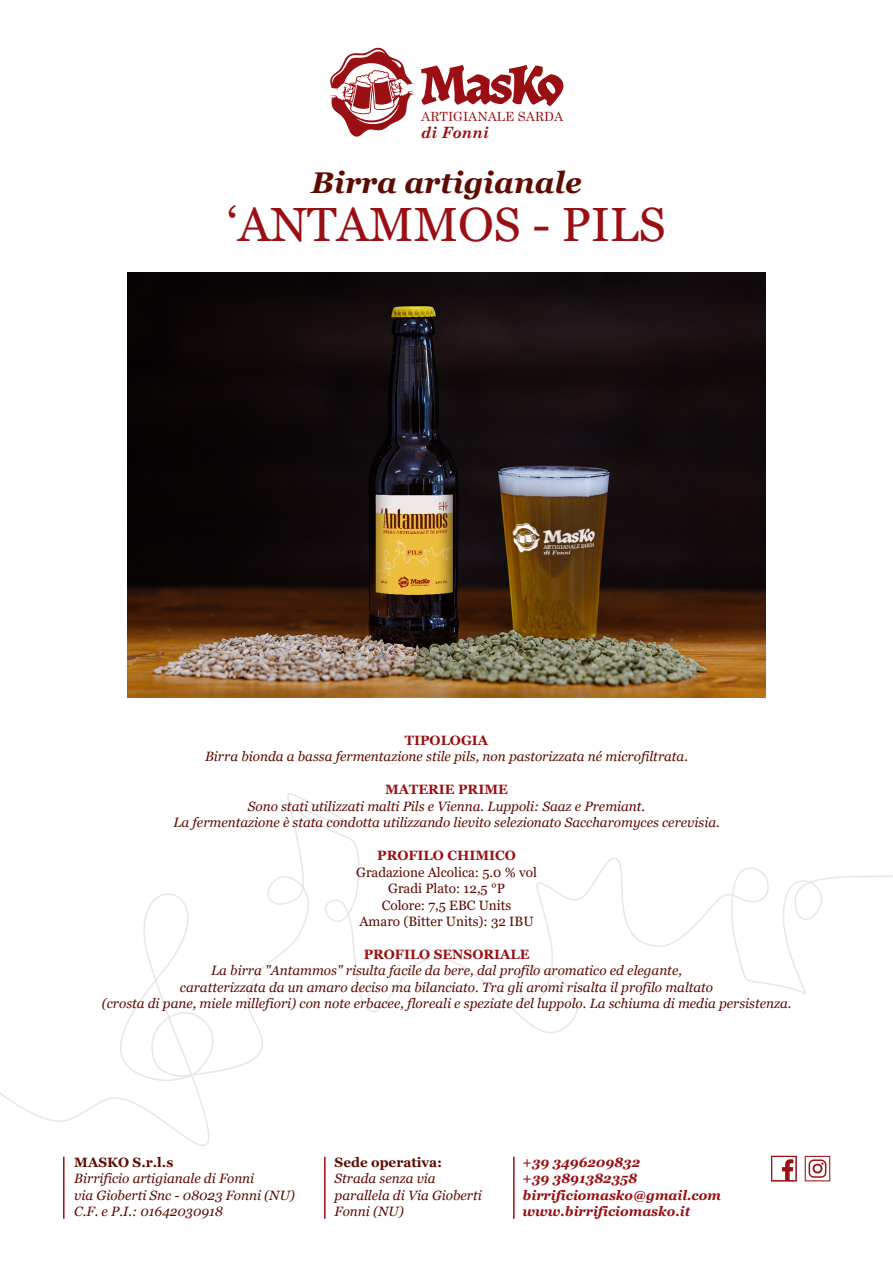
<style>
.page{position:relative;width:893px;height:1263px;background:#fff}
.page>*{position:absolute;margin:0;border:0;box-sizing:border-box;transform-origin:0 0}
.t1{font:52.5px "Herb";color:#990f13}
.t2{font:48px "Georgia";color:#990f13}
.t3{font:italic 700 30px "Georgia";color:#5e0c02}
.t4{font:italic 700 15.6px "Century Schoolbook";color:#990f13}
.t5{font:italic 13.5px/16.5px "Georgia";color:#5e0c02}
.t6{font:13.5px/16.5px "Georgia";color:#5e0c02;text-align:center}
.t7{font:italic 700 13.5px/16.5px "Georgia";color:#990f13}
.t8{font:700 13.5px "Georgia";color:#990f13}
.t9{font:700 13.5px "Georgia";color:#5e0c02}
.t10{font:12.6px "Century Schoolbook";color:#990f13}
</style>
<div class="page">
<svg style="left:0;top:793px;width:893px;height:389px"></svg>
<svg style="left:330px;top:47px;width:85px;height:90px"></svg>
<hr style="left:63px;top:1157px;width:2px;height:62px;background:#990f13">
<hr style="left:324px;top:1157px;width:2px;height:62px;background:#990f13">
<hr style="left:513px;top:1157px;width:2px;height:62px;background:#990f13">
<img style="left:128px;top:272px;width:637px;height:425px">
<svg style="left:805px;top:1156px;width:25px;height:25px"></svg>
<svg style="left:771px;top:1156px;width:26px;height:25px"></svg>
<h1 class="t1" style="left:422px;top:51px;width:141px">MasKo</h1>
<p class="t4" style="left:421px;top:121px;width:70px">di Fonni</p>
<h3 class="t3" style="left:311px;top:163px;width:272px">Birra artigianale</h3>
<h2 class="t2" style="left:227px;top:196px;width:440px">‘ANTAMMOS - PILS</h2>
<p class="t10" style="left:421px;top:106px;width:143px">ARTIGIANALE SARDA</p>
<p class="t8" style="left:405px;top:731px;width:85px">TIPOLOGIA</p>
<p class="t5" style="left:205px;top:748px;width:484px">Birra bionda a bassa fermentazione stile pils, non pastorizzata né microfiltrata.</p>
<p class="t8" style="left:385px;top:781px;width:124px">MATERIE PRIME</p>
<p class="t5" style="left:173px;top:798px;width:548px;text-align:center">Sono stati utilizzati malti Pils e Vienna. Luppoli: Saaz e Premiant.<br>La fermentazione è stata condotta utilizzando lievito selezionato Saccharomyces cerevisia.</p>
<p class="t8" style="left:377px;top:847px;width:140px">PROFILO CHIMICO</p>
<p class="t6" style="left:356px;top:864px;width:182px">Gradazione Alcolica: 5.0 % vol<br>Gradi Plato: 12,5 °P<br>Colore: 7,5 EBC Units<br>Amaro (Bitter Units): 32 IBU</p>
<p class="t8" style="left:364px;top:946px;width:167px">PROFILO SENSORIALE</p>
<p class="t5" style="left:102px;top:963px;width:691px;text-align:center">La birra "Antammos" risulta facile da bere, dal profilo aromatico ed elegante,<br>caratterizzata da un amaro deciso ma bilanciato. Tra gli aromi risalta il profilo maltato<br>(crosta di pane, miele millefiori) con note erbacee, floreali e speziate del luppolo. La schiuma di media persistenza.</p>
<p class="t9" style="left:74px;top:1153px;width:100px">MASKO S.r.l.s</p>
<p class="t5" style="left:74px;top:1170px;width:222px">Birrificio artigianale di Fonni<br>via Gioberti Snc - 08023 Fonni (NU)<br>C.F. e P.I.: 01642030918</p>
<p class="t9" style="left:335px;top:1153px;width:109px">Sede operativa:</p>
<p class="t5" style="left:335px;top:1170px;width:149px">Strada senza via parallela di Via Gioberti<br>Fonni (NU)</p>
<p class="t7" style="left:523px;top:1154px;width:200px">+39 3496209832<br>+39 3891382358 birrificiomasko@gmail.com www.birrificiomasko.it</p>
</div>
